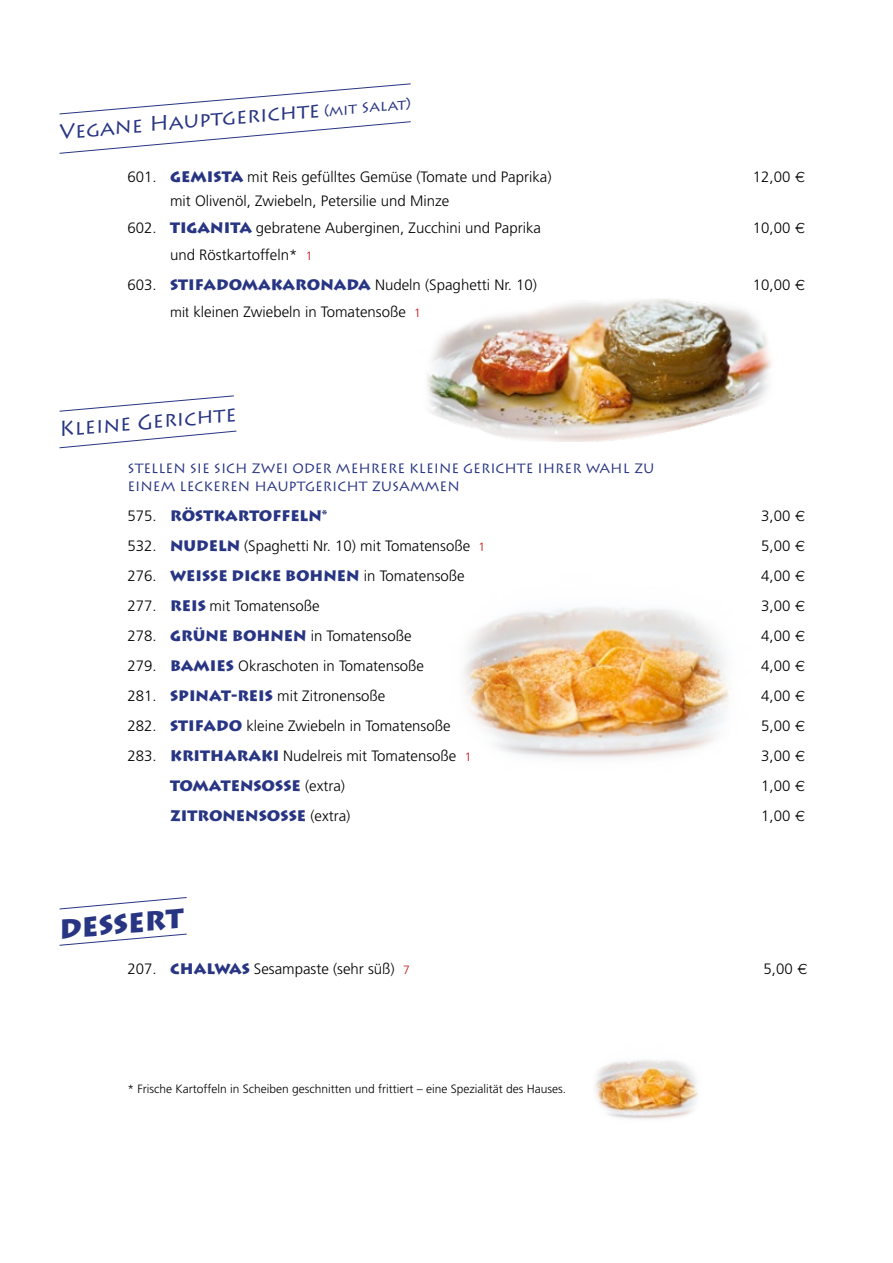
<style>
.page{position:relative;width:893px;height:1263px;background:#fff}
.page>*{position:absolute;margin:0;border:0;box-sizing:border-box;transform-origin:0 0}
.t1{font:900 27px "Lithos Pro";color:#283583}
.t2{font:21px "Lithos Pro";color:#283583}
.t3{font:20.85px "Lithos Pro";color:#283583}
.t4{font:300 15px/27px "Frutiger";color:#000}
.t5{font:900 15px "Lithos Pro";color:#283583}
.t6{font:13.5px/18px "Lithos Pro";color:#283583}
.t7{font:300 12px "Frutiger";color:#000}
.s1{font-size:14.85px}
.s2{font-family:"Lithos Pro";font-weight:900;color:#283583}
.s3{font-family:"Sans"}
.s4{font-size:12px;color:#c90c0f}
.s5{font-family:"Frutiger";font-weight:300;color:#000}
</style>
<div class="page">
<img style="left:463px;top:607px;width:266px;height:151px">
<img style="left:595px;top:1060px;width:103px;height:59px">
<img style="left:427px;top:299px;width:345px;height:143px">
<svg style="left:59px;top:121px;width:352px;height:33px"></svg>
<svg style="left:59px;top:83px;width:352px;height:32px"></svg>
<svg style="left:59px;top:430px;width:178px;height:19px"></svg>
<svg style="left:59px;top:395px;width:175px;height:17px"></svg>
<svg style="left:59px;top:933px;width:128px;height:13px"></svg>
<svg style="left:59px;top:897px;width:128px;height:13px"></svg>
<h3 class="t3" style="left:58px;top:120px;width:354px;rotate:-5deg">Vegane Hauptgerichte <span class="s1">(mit Salat)</span></h3>
<p class="t4" style="left:128px;top:163px;width:425px">601. <span class="s2">GEMISTA</span> mit Reis gefülltes Gemüse (Tomate und Paprika)</p>
<p class="t4" style="left:753px;top:163px;width:54px">12,00 <span class="s3">€</span></p>
<p class="t4" style="left:128px;top:187px;width:415px;text-indent:43px">mit Olivenöl, Zwiebeln, Petersilie und Minze<br>602. <span class="s2">TIGANITA</span> gebratene Auberginen, Zucchini und Paprika</p>
<p class="t4" style="left:753px;top:214px;width:54px">10,00 <span class="s3">€</span></p>
<p class="t4" style="left:128px;top:239px;width:411px;line-height:30px;text-indent:43px">und Röstkartoffeln* <span class="s4">1<br></span>603. <span class="s2">STIFADOMAKARONADA</span> Nudeln (Spaghetti Nr. 10)</p>
<p class="t4" style="left:170px;top:298px;width:252px"><span class="s3">mit</span> kleinen Zwiebeln in Tomatensoße <span class="s4">1</span></p>
<h2 class="t2" style="left:58px;top:417px;width:179px;rotate:-5deg">Kleine Gerichte</h2>
<p class="t4" style="left:753px;top:271px;width:54px">10,00 <span class="s3">€</span></p>
<p class="t6" style="left:128px;top:459px;width:528px">STELLEN SIE SICH ZWEI ODER MEHRERE KLEINE GERICHTE IHRER WAHL ZU<br>EINEM LECKEREN HAUPTGERICHT ZUSAMMEN</p>
<p class="t5" style="left:128px;top:506px;width:201px"><span class="s5">575.</span> RÖSTKARTOFFELN*</p>
<p class="t4" style="left:761px;top:502px;width:46px">3,00 <span class="s3">€</span></p>
<p class="t4" style="left:128px;top:532px;width:359px">532. <span class="s2">NUDELN</span> (Spaghetti Nr. 10) mit Tomatensoße <span class="s4">1</span></p>
<p class="t4" style="left:761px;top:532px;width:46px">5,00 <span class="s3">€</span></p>
<p class="t4" style="left:128px;top:562px;width:339px">276. <span class="s2">WEISSE DICKE BOHNEN</span> in Tomatensoße</p>
<p class="t4" style="left:761px;top:562px;width:46px">4,00 <span class="s3">€</span></p>
<p class="t4" style="left:128px;top:592px;width:194px">277. <span class="s2">REIS</span> mit Tomatensoße</p>
<p class="t4" style="left:761px;top:592px;width:46px">3,00 <span class="s3">€</span></p>
<p class="t4" style="left:128px;top:622px;width:285px">278. <span class="s2">GRÜNE BOHNEN</span> in Tomatensoße</p>
<p class="t4" style="left:761px;top:622px;width:46px">4,00 <span class="s3">€</span></p>
<p class="t4" style="left:128px;top:652px;width:298px">279. <span class="s2">BAMIES</span> Okraschoten in Tomatensoße</p>
<p class="t4" style="left:761px;top:652px;width:46px">4,00 <span class="s3">€</span></p>
<p class="t4" style="left:128px;top:682px;width:259px">281. <span class="s2">SPINAT-REIS</span> mit Zitronensoße</p>
<p class="t4" style="left:761px;top:682px;width:46px">4,00 <span class="s3">€</span></p>
<p class="t4" style="left:128px;top:712px;width:325px">282. <span class="s2">STIFADO</span> kleine Zwiebeln in Tomatensoße</p>
<p class="t4" style="left:761px;top:712px;width:46px">5,00 <span class="s3">€</span></p>
<p class="t4" style="left:128px;top:742px;width:345px">283. <span class="s2">KRITHARAKI</span> Nudelreis mit Tomatensoße <span class="s4">1</span></p>
<p class="t4" style="left:761px;top:742px;width:46px">3,00 <span class="s3">€</span></p>
<p class="t5" style="left:170px;top:776px;width:176px">TOMATENSOSSE <span class="s5">(extra)</span></p>
<p class="t4" style="left:761px;top:772px;width:46px">1,00 <span class="s3">€</span></p>
<p class="t5" style="left:170px;top:806px;width:182px">ZITRONENSOSSE <span class="s5">(extra)</span></p>
<p class="t4" style="left:761px;top:802px;width:46px">1,00 <span class="s3">€</span></p>
<h1 class="t1" style="left:57px;top:913px;width:126px;rotate:-5deg">DESSERT</h1>
<p class="t4" style="left:128px;top:955px;width:284px">207. <span class="s2">CHALWAS</span> Sesampaste (sehr süß) <span class="s4">7</span></p>
<p class="t4" style="left:763px;top:955px;width:46px">5,00 <span class="s3">€</span></p>
<p class="t7" style="left:128px;top:1082px;width:440px">* Frische Kartoffeln in Scheiben geschnitten und frittiert – eine Spezialität des Hauses.</p>
</div>
